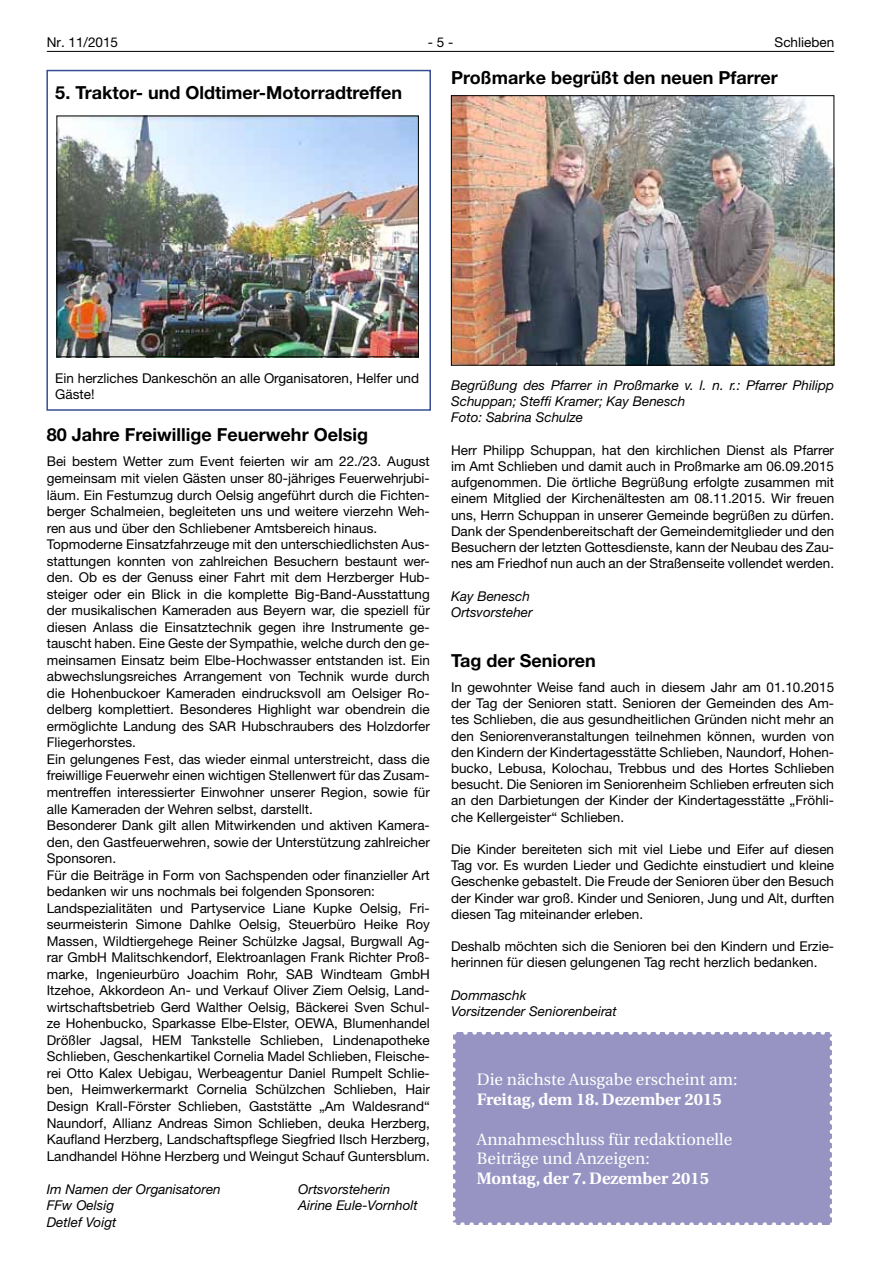
<style>
.page{position:relative;width:881px;height:1263px;background:#fff}
.page>*{position:absolute;margin:0;border:0;box-sizing:border-box;transform-origin:0 0}
.t1{font:700 18px "Helvetica Neue LT";color:#000}
.t2{font:16.5px/19.8px "Utopia";color:#fff}
.t3{font:700 16.5px "Utopia";color:#fff}
.t4{font:13.5px/16.5px "Helvetica Neue LT";color:#000}
.t5{font:italic 13.5px/16.2px "Helvetica Neue LT";color:#000}
</style>
<div class="page">
<hr style="left:47px;top:51px;width:786px;height:1px;background:#000">
<img style="left:59px;top:118px;width:357px;height:237px">
<div style="left:57px;top:116px;width:361px;height:241px;border:1px solid #000"></div>
<img style="left:453px;top:97px;width:378px;height:266px">
<div style="left:451px;top:95px;width:382px;height:270px;border:1px solid #000"></div>
<div style="left:46px;top:70px;width:385px;height:341px;border:2px solid #364d95"></div>
<div style="left:453px;top:1032px;width:378px;height:192px;background:#9794c3"></div>
<svg style="left:453px;top:1041px;width:2px;height:183px"></svg>
<svg style="left:462px;top:1222px;width:370px;height:3px"></svg>
<svg style="left:829px;top:1032px;width:3px;height:183px"></svg>
<svg style="left:453px;top:1032px;width:369px;height:3px"></svg>
<p class="t4" style="left:47px;top:34px;width:73px">Nr. 11/2015</p>
<p class="t4" style="left:427px;top:34px;width:27px">- 5 -</p>
<p class="t4" style="left:774px;top:34px;width:61px">Schlieben</p>
<h1 class="t1" style="left:55px;top:82px;width:348px">5. Traktor- und Oldtimer-Motorradtreffen</h1>
<h1 class="t1" style="left:451px;top:67px;width:328px">Proßmarke begrüßt den neuen Pfarrer</h1>
<p class="t4" style="left:55px;top:370px;width:365px">Ein herzliches Dankeschön an alle Organisatoren, Helfer und<br>Gäste!</p>
<h1 class="t1" style="left:47px;top:424px;width:322px">80 Jahre Freiwillige Feuerwehr Oelsig</h1>
<p class="t4" style="left:47px;top:453px;width:384px">Bei bestem Wetter zum Event feierten wir am 22./23. August gemeinsam mit vielen Gästen unser 80-jähriges Feuerwehrjubi&shy;läum. Ein Festumzug durch Oelsig angeführt durch die Fichten&shy;berger Schalmeien, begleiteten uns und weitere vierzehn Weh&shy;ren aus und über den Schliebener Amtsbereich hinaus.<br>Topmoderne Einsatzfahrzeuge mit den unterschiedlichsten Aus&shy;stattungen konnten von zahlreichen Besuchern bestaunt wer&shy;den. Ob es der Genuss einer Fahrt mit dem Herzberger Hub&shy;steiger oder ein Blick in die komplette Big-Band-Ausstattung der musikalischen Kameraden aus Beyern war, die speziell für diesen Anlass die Einsatztechnik gegen ihre Instrumente ge&shy;tauscht haben. Eine Geste der Sympathie, welche durch den ge&shy;meinsamen Einsatz beim Elbe-Hochwasser entstanden ist. Ein abwechslungsreiches Arrangement von Technik wurde durch die Hohenbuckoer Kameraden eindrucksvoll am Oelsiger Ro&shy;delberg komplettiert. Besonderes Highlight war obendrein die ermöglichte Landung des SAR Hubschraubers des Holzdorfer Fliegerhorstes.<br>Ein gelungenes Fest, das wieder einmal unterstreicht, dass die freiwillige Feuerwehr einen wichtigen Stellenwert für das Zusam&shy;mentreffen interessierter Einwohner unserer Region, sowie für alle Kameraden der Wehren selbst, darstellt.<br>Besonderer Dank gilt allen Mitwirkenden und aktiven Kamera&shy;den, den Gastfeuerwehren, sowie der Unterstützung zahlreicher Sponsoren.<br>Für die Beiträge in Form von Sachspenden oder finanzieller Art bedanken wir uns nochmals bei folgenden Sponsoren:<br>Landspezialitäten und Partyservice Liane Kupke Oelsig, Fri&shy;seurmeisterin Simone Dahlke Oelsig, Steuerbüro Heike Roy Massen, Wildtiergehege Reiner Schülzke Jagsal, Burgwall Ag&shy;rar GmbH Malitschkendorf, Elektroanlagen Frank Richter Proß&shy;marke, Ingenieurbüro Joachim Rohr, SAB Windteam GmbH Itzehoe, Akkordeon An- und Verkauf Oliver Ziem Oelsig, Land&shy;wirtschaftsbetrieb Gerd Walther Oelsig, Bäckerei Sven Schul&shy;ze Hohenbucko, Sparkasse Elbe-Elster, OEWA, Blumenhandel Drößler Jagsal, HEM Tankstelle Schlieben, Lindenapotheke Schlieben, Geschenkartikel Cornelia Madel Schlieben, Fleische&shy;rei Otto Kalex Uebigau, Werbeagentur Daniel Rumpelt Schlie&shy;ben, Heimwerkermarkt Cornelia Schülzchen Schlieben, Hair Design Krall-Förster Schlieben, Gaststätte „Am Waldesrand“ Naundorf, Allianz Andreas Simon Schlieben, deuka Herzberg, Kaufland Herzberg, Landschaftspflege Siegfried Ilsch Herzberg, Landhandel Höhne Herzberg und Weingut Schauf Guntersblum.</p>
<p class="t5" style="left:47px;top:1180px;width:175px">Im Namen der Organisatoren</p>
<p class="t5" style="left:298px;top:1180px;width:93px">Ortsvorsteherin</p>
<p class="t5" style="left:47px;top:1197px;width:69px">FFw Oelsig</p>
<p class="t5" style="left:298px;top:1197px;width:121px">Airine Eule-Vornholt</p>
<p class="t5" style="left:47px;top:1213px;width:71px">Detlef Voigt</p>
<p class="t5" style="left:451px;top:377px;width:384px">Begrüßung des Pfarrer in Proßmarke v. l. n. r.: Pfarrer Philipp<br>Schuppan; Steffi Kramer; Kay Benesch<br>Foto: Sabrina Schulze</p>
<p class="t4" style="left:451px;top:442px;width:384px;text-align:justify">Herr Philipp Schuppan, hat den kirchlichen Dienst als Pfarrer im Amt Schlieben und damit auch in Proßmarke am 06.09.2015 aufgenommen. Die örtliche Begrüßung erfolgte zusammen mit einem Mitglied der Kirchenältesten am 08.11.2015. Wir freuen uns, Herrn Schuppan in unserer Gemeinde begrüßen zu dürfen.<br>Dank der Spendenbereitschaft der Gemeindemitglieder und den Besuchern der letzten Gottesdienste, kann der Neubau des Zau&shy;nes am Friedhof nun auch an der Straßenseite vollendet werden.</p>
<p class="t5" style="left:451px;top:587px;width:83px">Kay Benesch<br>Ortsvorsteher</p>
<h1 class="t1" style="left:451px;top:650px;width:146px">Tag der Senioren</h1>
<p class="t4" style="left:451px;top:679px;width:384px;text-align:justify">In gewohnter Weise fand auch in diesem Jahr am 01.10.2015 der Tag der Senioren statt. Senioren der Gemeinden des Am&shy;tes Schlieben, die aus gesundheitlichen Gründen nicht mehr an den Seniorenveranstaltungen teilnehmen können, wurden von den Kindern der Kindertagesstätte Schlieben, Naundorf, Hohen&shy;bucko, Lebusa, Kolochau, Trebbus und des Hortes Schlieben besucht. Die Senioren im Seniorenheim Schlieben erfreuten sich an den Darbietungen der Kinder der Kindertagesstätte „Fröhli&shy;che Kellergeister“ Schlieben.</p>
<p class="t4" style="left:451px;top:841px;width:384px;text-align:justify">Die Kinder bereiteten sich mit viel Liebe und Eifer auf diesen Tag vor. Es wurden Lieder und Gedichte einstudiert und kleine Geschenke gebastelt. Die Freude der Senioren über den Besuch der Kinder war groß. Kinder und Senioren, Jung und Alt, durften diesen Tag miteinander erleben.</p>
<p class="t4" style="left:451px;top:938px;width:384px">Deshalb möchten sich die Senioren bei den Kindern und Erzie&shy;herinnen für diesen gelungenen Tag recht herzlich bedanken.</p>
<p class="t5" style="left:451px;top:987px;width:167px">Dommaschk<br>Vorsitzender Seniorenbeirat</p>
<p class="t2" style="left:476px;top:1070px;width:262px">Die nächste Ausgabe erscheint am:</p>
<p class="t3" style="left:476px;top:1090px;width:246px">Freitag, dem 18. Dezember 2015</p>
<p class="t2" style="left:476px;top:1129px;width:257px">Annahmeschluss für redaktionelle<br>Beiträge und Anzeigen:</p>
<p class="t3" style="left:476px;top:1169px;width:233px">Montag, der 7. Dezember 2015</p>
</div>
